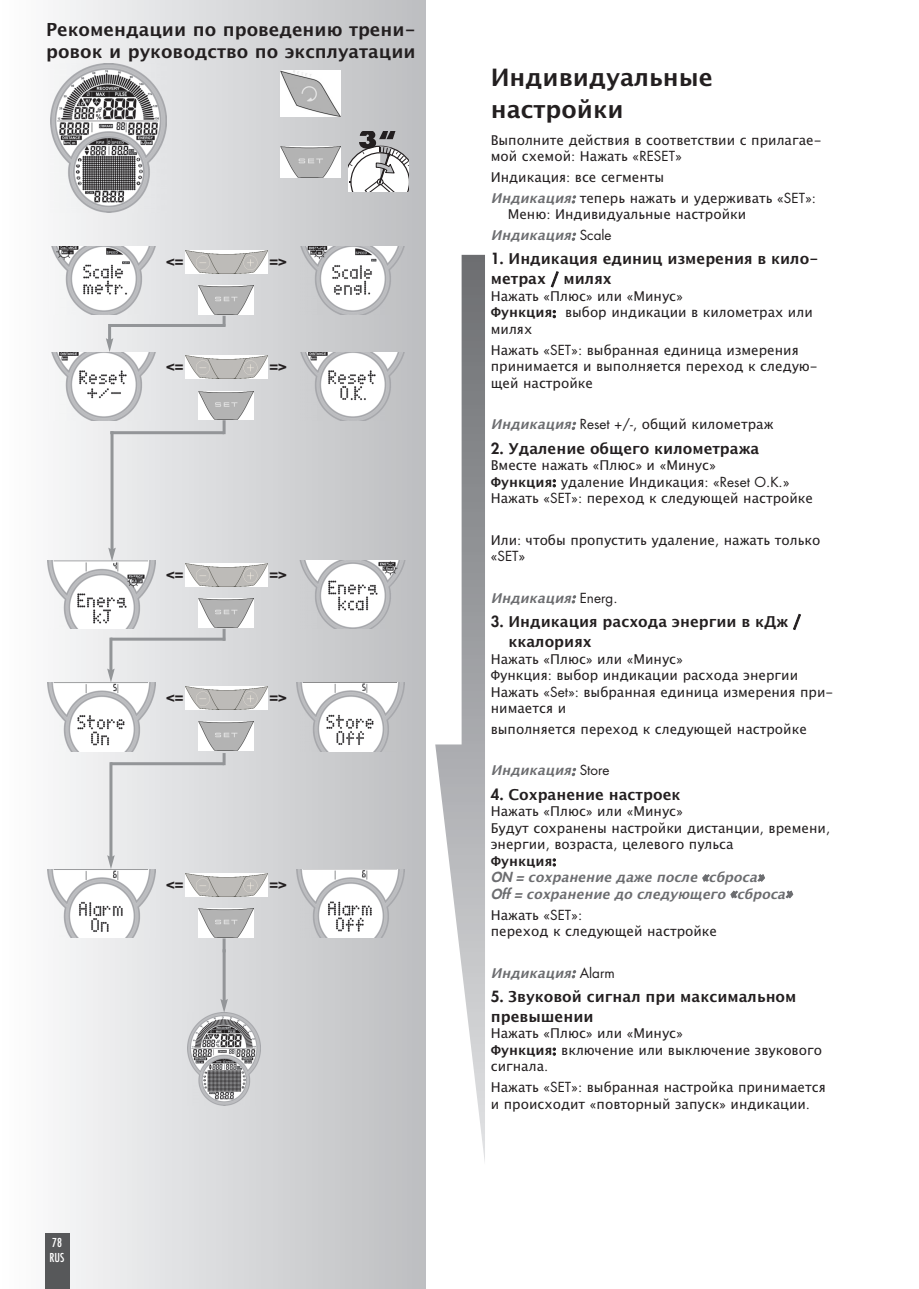
<style>
.page{position:relative;width:919px;height:1289px;background:#fff}
.page>*{position:absolute;margin:0;border:0;box-sizing:border-box;transform-origin:0 0}
.t1{font:700 24px/32px "Lucida Grande";color:#231f20}
.t2{font:700 18px/21.6px "Lucida Grande";color:#231f20}
.t3{font:700 15px/20px "Lucida Grande";color:#231f20}
.t4{font:800 15px "Futura CE";color:#231f20}
.t5{font:13.5px/16.5px "Lucida Grande";color:#231f20}
.t6{font:italic 700 13.5px "Lucida Grande";color:#6c6d70}
.t7{font:13.5px "Futura CE";color:#231f20}
.t8{font:condensed 12px/15.6px "Futura";color:#fff}
.s1{font-family:"Futura CE"}
.s2{font-weight:700;font-style:italic;color:#6c6d70}
.s3{font-family:"Futura CE";font-weight:800;font-style:italic;color:#6c6d70}
.s4{font-family:"Futura CE";font-weight:800}
.s5{font-weight:700}
.s6{font-family:"Futura CE";font-weight:400;font-style:normal;color:#231f20}
</style>
<div class="page">
<div style="left:0;top:0;width:425px;height:1288px;background:linear-gradient(to right,#fdfdfe,#bcbdc0)"></div>
<svg style="left:435px;top:255px;width:50px;height:907px"></svg>
<img style="left:298px;top:247px;width:108px;height:68px">
<img style="left:49px;top:247px;width:108px;height:68px">
<img style="left:298px;top:352px;width:108px;height:68px">
<img style="left:49px;top:352px;width:108px;height:68px">
<img style="left:198px;top:391px;width:55px;height:28px">
<img style="left:185px;top:355px;width:83px;height:23px">
<img style="left:298px;top:560px;width:108px;height:68px">
<img style="left:48px;top:560px;width:107px;height:68px">
<img style="left:296px;top:869px;width:108px;height:68px">
<img style="left:48px;top:869px;width:107px;height:68px">
<img style="left:296px;top:683px;width:108px;height:68px">
<img style="left:48px;top:683px;width:107px;height:68px">
<img style="left:51px;top:64px;width:115px;height:149px">
<img style="left:188px;top:1012px;width:72px;height:93px">
<svg style="left:349px;top:132px;width:59px;height:59px"></svg>
<img style="left:281px;top:71px;width:59px;height:46px">
<img style="left:281px;top:146px;width:59px;height:31px">
<svg style="left:222px;top:316px;width:3px;height:8px"></svg>
<hr style="left:109px;top:324px;width:116px;height:3px;background:#939598">
<hr style="left:108px;top:324px;width:3px;height:17px;background:#939598">
<svg style="left:106px;top:338px;width:7px;height:14px"></svg>
<hr style="left:222px;top:420px;width:3px;height:14px;background:#939598">
<hr style="left:110px;top:431px;width:114px;height:3px;background:#939598">
<hr style="left:110px;top:431px;width:3px;height:119px;background:#939598">
<svg style="left:108px;top:547px;width:8px;height:14px"></svg>
<hr style="left:222px;top:938px;width:3px;height:14px;background:#939598">
<hr style="left:223px;top:949px;width:3px;height:52px;background:#939598">
<svg style="left:220px;top:998px;width:8px;height:14px"></svg>
<svg style="left:222px;top:753px;width:3px;height:12px"></svg>
<hr style="left:110px;top:762px;width:114px;height:3px;background:#939598">
<hr style="left:109px;top:762px;width:3px;height:95px;background:#939598">
<svg style="left:107px;top:855px;width:8px;height:14px"></svg>
<svg style="left:222px;top:629px;width:3px;height:8px"></svg>
<hr style="left:110px;top:637px;width:115px;height:3px;background:#939598">
<hr style="left:109px;top:637px;width:3px;height:34px;background:#939598">
<svg style="left:107px;top:668px;width:8px;height:14px"></svg>
<img style="left:198px;top:599px;width:55px;height:28px">
<img style="left:185px;top:563px;width:83px;height:23px">
<img style="left:198px;top:721px;width:55px;height:29px">
<img style="left:185px;top:686px;width:83px;height:23px">
<img style="left:198px;top:908px;width:55px;height:29px">
<img style="left:185px;top:873px;width:83px;height:23px">
<img style="left:198px;top:285px;width:55px;height:29px">
<img style="left:185px;top:250px;width:83px;height:23px">
<div style="left:45px;top:1233px;width:24px;height:55px;background:#57585a"></div>
<svg style="left:167px;top:364px;width:16px;height:7px"></svg>
<svg style="left:167px;top:572px;width:16px;height:7px"></svg>
<svg style="left:167px;top:694px;width:16px;height:8px"></svg>
<svg style="left:167px;top:881px;width:16px;height:7px"></svg>
<svg style="left:167px;top:258px;width:16px;height:8px"></svg>
<h2 class="t2" style="left:46px;top:19px;width:371px">Рекомендации по проведению трени&shy;ровок и руководство по эксплуатации</h2>
<p class="t4" style="left:269px;top:253px;width:19px">=&gt;</p>
<p class="t4" style="left:269px;top:359px;width:19px">=&gt;</p>
<p class="t4" style="left:269px;top:566px;width:19px">=&gt;</p>
<p class="t4" style="left:269px;top:689px;width:19px">=&gt;</p>
<p class="t8" style="left:50px;top:1235px;width:16px">78<br>RUS</p>
<p class="t4" style="left:269px;top:876px;width:19px">=&gt;</p>
<h1 class="t1" style="left:490px;top:61px;width:224px">Индивидуальные настройки</h1>
<p class="t5" style="left:490px;top:132px;width:332px">Выполните действия в соответствии с прилагае&shy;мой схемой<span class="s1">:</span> Нажать <span class="s1">«RESET»</span></p>
<p class="t5" style="left:490px;top:167px;width:326px;line-height:20.7px">Индикация<span class="s1">:</span> все сегменты<br><span class="s2">Индикация</span><span class="s3">:</span>теперь нажать и удерживать <span class="s1">«SET»:</span></p>
<p class="t5" style="left:490px;top:204px;width:257px;line-height:20.7px;text-indent:17px">Меню<span class="s1">:</span> Индивидуальные настройки<br><span class="s2">Индикация</span><span class="s3">:</span> <span class="s1">Scale</span></p>
<p class="t3" style="left:490px;top:249px;width:329px"><span class="s4">1.</span> Индикация единиц измерения в кило&shy;метрах <span class="s4">/</span> милях</p>
<p class="t5" style="left:490px;top:288px;width:323px">Нажать <span class="s1">«</span>Плюс<span class="s1">»</span> или <span class="s1">«</span>Минус<span class="s1">»<br></span><span class="s5">Функция</span><span class="s4">:</span> выбор индикации в километрах или милях</p>
<p class="t5" style="left:490px;top:342px;width:328px">Нажать <span class="s1">«SET»:</span> выбранная единица измерения принимается и выполняется переход к следую&shy;щей настройке</p>
<p class="t5" style="left:490px;top:416px;width:284px"><span class="s2">Индикация</span><span class="s3">:</span><span class="s1">Reset +/-,</span> общий километраж</p>
<p class="t3" style="left:490px;top:438px;width:270px"><span class="s4">2.</span> Удаление общего километража</p>
<p class="t5" style="left:490px;top:457px;width:324px">Вместе нажать <span class="s1">«</span>Плюс<span class="s1">»</span> и <span class="s1">«</span>Минус<span class="s1">»<br></span><span class="s5">Функция</span><span class="s4">:</span> удаление Индикация<span class="s1">: «Reset O.K.»<br></span>Нажать <span class="s1">«SET»:</span> переход к следующей настройке</p>
<p class="t5" style="left:490px;top:532px;width:331px">Или<span class="s1">:</span> чтобы пропустить удаление<span class="s1">,</span> нажать только</p>
<p class="t7" style="left:490px;top:550px;width:36px">«SET»</p>
<p class="t6" style="left:490px;top:590px;width:128px">Индикация<span class="s4">:</span> <span class="s6">Energ.</span></p>
<p class="t3" style="left:508px;top:612px;width:294px;text-indent:-18px"><span class="s4">3.</span> Индикация расхода энергии в кДж <span class="s4">/ </span>ккалориях</p>
<p class="t5" style="left:490px;top:650px;width:344px">Нажать <span class="s1">«</span>Плюс<span class="s1">»</span> или <span class="s1">«</span>Минус<span class="s1">»<br></span>Функция<span class="s1">:</span> выбор индикации расхода энергии<br>Нажать <span class="s1">«Set»:</span> выбранная единица измерения при&shy;нимается и</p>
<p class="t5" style="left:490px;top:721px;width:317px">выполняется переход к следующей настройке</p>
<p class="t6" style="left:490px;top:762px;width:120px">Индикация<span class="s4">:</span> <span class="s6">Store</span></p>
<p class="t3" style="left:490px;top:784px;width:191px"><span class="s4">4.</span> Сохранение настроек</p>
<p class="t5" style="left:490px;top:803px;width:341px">Нажать <span class="s1">«</span>Плюс<span class="s1">»</span> или <span class="s1">«</span>Минус<span class="s1">»<br></span>Будут сохранены настройки дистанции<span class="s1">,</span> времени<span class="s1">, </span>энергии<span class="s1">,</span> возраста<span class="s1">,</span> целевого пульса<br><span class="s5">Функция</span><span class="s4">:<br></span><span class="s3">ON =</span> <span class="s2">сохранение даже после</span> <span class="s3">«</span><span class="s2">сброса</span><span class="s3">»<br>Off =</span> <span class="s2">сохранение до следующего</span> <span class="s3">«</span><span class="s2">сброса</span><span class="s3">»</span></p>
<p class="t5" style="left:490px;top:906px;width:228px">Нажать <span class="s1">«SET»:<br></span>переход к следующей настройке</p>
<p class="t6" style="left:490px;top:965px;width:126px">Индикация<span class="s4">:</span> <span class="s6">Alarm</span></p>
<p class="t3" style="left:490px;top:986px;width:307px"><span class="s4">5.</span> Звуковой сигнал при максимальном превышении</p>
<p class="t5" style="left:490px;top:1025px;width:333px">Нажать <span class="s1">«</span>Плюс<span class="s1">»</span> или <span class="s1">«</span>Минус<span class="s1">»<br></span><span class="s5">Функция</span><span class="s4">:</span> включение или выключение звукового сигнала<span class="s1">.</span></p>
<p class="t5" style="left:490px;top:1079px;width:336px">Нажать <span class="s1">«SET»:</span> выбранная настройка принимается и происходит <span class="s1">«</span>повторный запуск<span class="s1">»</span> индикации<span class="s1">.</span></p>
</div>
